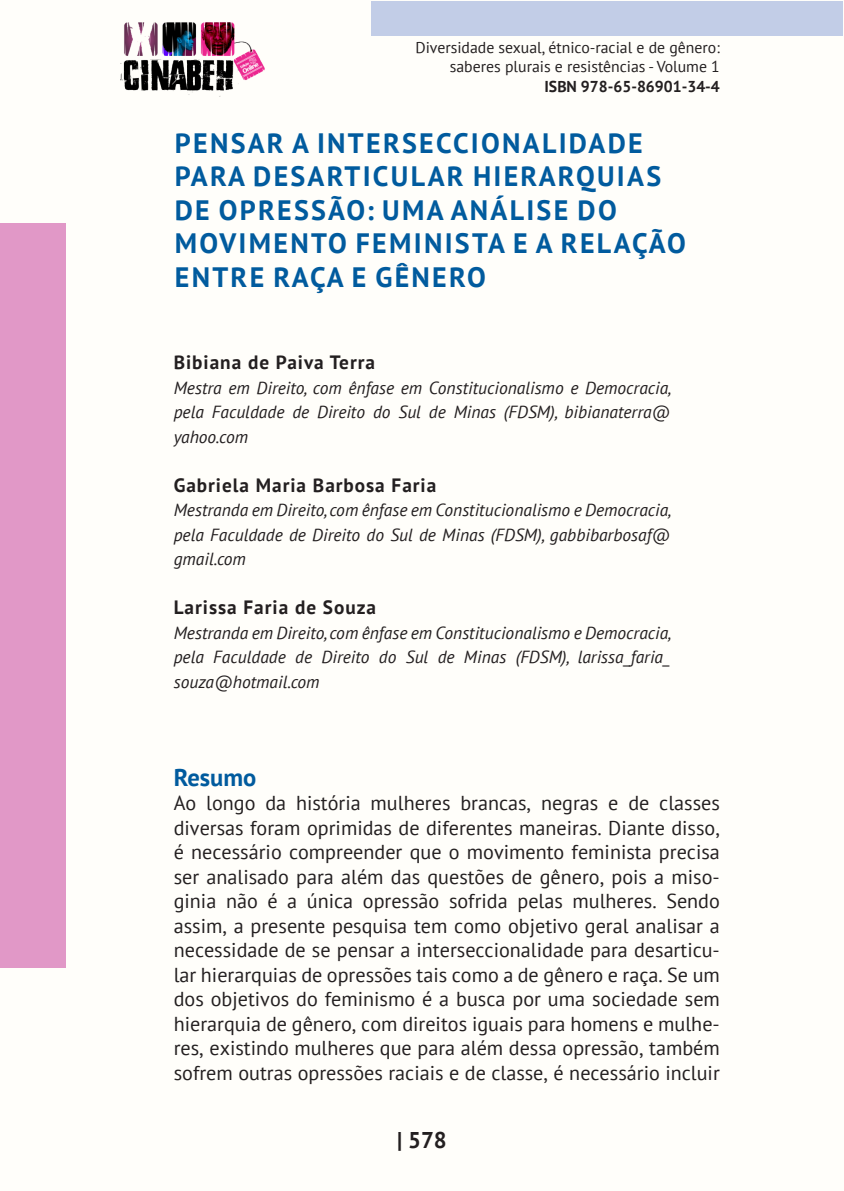
<style>
.page{position:relative;width:844px;height:1191px;background:#fff}
.page>*{position:absolute;margin:0;border:0;box-sizing:border-box;transform-origin:0 0}
._0_TÍTULO{font:700 28px/33.6px "PT Sans";letter-spacing:.08em;color:#015b9e}
._3_RESUMO{font:700 24.5px "PT Sans";color:#015b9e}
.t1{font:700 22.75px "PT Sans";color:#231f20}
._4_CORPO_RESUMO{font:20.12px/24.5px "PT Sans";color:#231f20;text-align:justify}
._1_AUTOR{font:700 19.25px "PT Sans";letter-spacing:.05em;color:#231f20}
._2_TITULAÇÃO{font:italic 17.5px/24.5px "PT Sans";color:#231f20;text-align:justify}
.t2{font:15.75px/18.9px "PT Sans";color:#231f20;text-align:right}
.t3{font:700 15.75px "PT Sans";color:#231f20}
</style>
<div class="page">
<div style="left:0;top:0;width:843px;height:1191px;background:#fffefa"></div>
<div style="left:371px;top:1px;width:471px;height:35px;background:#c2cde7"></div>
<div style="left:0;top:223px;width:65px;height:744px;background:#e198c7"></div>
<img style="left:120px;top:22px;width:144px;height:75px">
<p class="t2" style="left:415px;top:38px;width:306px">Diversidade sexual, étnico-racial e de gênero: saberes plurais e resistências - Volume 1</p>
<p class="t3" style="left:544px;top:76px;width:177px">ISBN 978-65-86901-34-4</p>
<p class="_0_TÍTULO" style="left:175px;top:125px;width:512px">PENSAR A INTERSECCIONALIDADE<br>PARA DESARTICULAR HIERARQUIAS<br>DE OPRESSÃO: UMA ANÁLISE DO<br>MOVIMENTO FEMINISTA E A RELAÇÃO<br>ENTRE RAÇA E GÊNERO</p>
<p class="_1_AUTOR" style="left:174px;top:350px;width:203px">Bibiana de Paiva Terra</p>
<p class="_2_TITULAÇÃO" style="left:174px;top:375px;width:499px">Mestra em Direito, com ênfase em Constitucionalismo e Democracia, pela Faculdade de Direito do Sul de Minas (FDSM), bibianaterra@ yahoo.com</p>
<p class="_1_AUTOR" style="left:174px;top:472px;width:264px">Gabriela Maria Barbosa Faria</p>
<p class="_2_TITULAÇÃO" style="left:174px;top:497px;width:499px">Mestranda em Direito, com ênfase em Constitucionalismo e Democracia, pela Faculdade de Direito do Sul de Minas (FDSM), gabbibarbosaf@ gmail.com</p>
<p class="_1_AUTOR" style="left:174px;top:595px;width:204px">Larissa Faria de Souza</p>
<p class="_2_TITULAÇÃO" style="left:174px;top:620px;width:499px">Mestranda em Direito, com ênfase em Constitucionalismo e Democracia, pela Faculdade de Direito do Sul de Minas (FDSM), larissa_faria_ souza@hotmail.com</p>
<p class="_3_RESUMO" style="left:174px;top:761px;width:84px">Resumo</p>
<p class="_4_CORPO_RESUMO" style="left:174px;top:790px;width:547px">Ao longo da história mulheres brancas, negras e de classes diversas foram oprimidas de diferentes maneiras. Diante disso, é necessário compreender que o movimento feminista precisa ser analisado para além das questões de gênero, pois a miso&shy;ginia não é a única opressão sofrida pelas mulheres. Sendo assim, a presente pesquisa tem como objetivo geral analisar a necessidade de se pensar a interseccionalidade para desarticu&shy;lar hierarquias de opressões tais como a de gênero e raça. Se um dos objetivos do feminismo é a busca por uma sociedade sem hierarquia de gênero, com direitos iguais para homens e mulhe&shy;res, existindo mulheres que para além dessa opressão, também sofrem outras opressões raciais e de classe, é necessário incluir</p>
<p class="t1" style="left:397px;top:1125px;width:51px">| 578</p>
</div>
